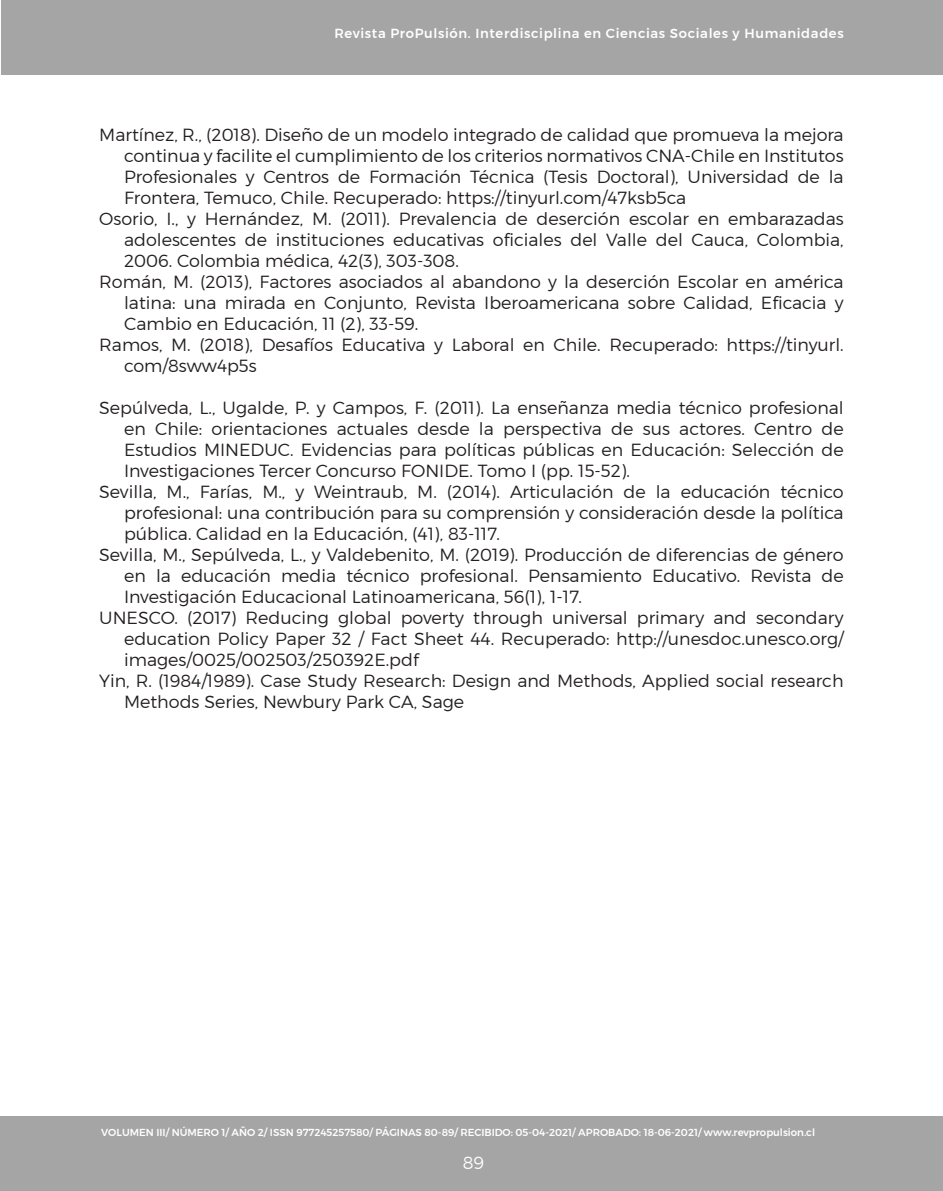
<style>
.page{position:relative;width:943px;height:1191px;background:#fff}
.page>*{position:absolute;margin:0;border:0;box-sizing:border-box;transform-origin:0 0}
._09_parrafo_referenc{font:300 17.5px/21px "Montserrat";color:#231f20;text-align:justify}
.t1{font:300 17.5px "Montserrat";color:#fff}
.t2{font:500 13.12px "Montserrat";letter-spacing:.05em;color:#fff}
.t3{font:500 10.15px "Montserrat";color:#fff}
</style>
<div class="page">
<div style="left:0;top:1116px;width:943px;height:75px;background:#a5a5a5"></div>
<div style="left:1px;top:0;width:942px;height:74px;background:#a5a5a5"></div>
<p class="t2" style="left:334px;top:25px;width:511px">Revista ProPulsión. Interdisciplina en Ciencias Sociales y Humanidades</p>
<p class="_09_parrafo_referenc" style="left:124px;top:124px;width:721px;text-indent:-25px">Martínez, R., (2018). Diseño de un modelo integrado de calidad que promueva la mejora continua y facilite el cumplimiento de los criterios normativos CNA-Chile en Institutos Profesionales y Centros de Formación Técnica (Tesis Doctoral), Universidad de la Frontera, Temuco, Chile. Recuperado: https://tinyurl.com/47ksb5ca</p>
<p class="_09_parrafo_referenc" style="left:124px;top:208px;width:721px;text-indent:-25px">Osorio, I., y Hernández, M. (2011). Prevalencia de deserción escolar en embarazadas adolescentes de instituciones educativas oficiales del Valle del Cauca, Colombia, 2006. Colombia médica, 42(3), 303-308.</p>
<p class="_09_parrafo_referenc" style="left:124px;top:271px;width:721px;text-indent:-25px">Román, M. (2013), Factores asociados al abandono y la deserción Escolar en américa latina: una mirada en Conjunto, Revista Iberoamericana sobre Calidad, Eficacia y Cambio en Educación, 11 (2), 33-59.</p>
<p class="_09_parrafo_referenc" style="left:124px;top:334px;width:721px;text-indent:-25px">Ramos, M. (2018), Desafíos Educativa y Laboral en Chile. Recuperado: https://tinyurl. com/8sww4p5s</p>
<p class="_09_parrafo_referenc" style="left:124px;top:397px;width:721px;text-indent:-25px">Sepúlveda, L., Ugalde, P. y Campos, F. (2011). La enseñanza media técnico profesional en Chile: orientaciones actuales desde la perspectiva de sus actores. Centro de Estudios MINEDUC. Evidencias para políticas públicas en Educación: Selección de Investigaciones Tercer Concurso FONIDE. Tomo I (pp. 15-52).</p>
<p class="_09_parrafo_referenc" style="left:124px;top:481px;width:721px;text-indent:-25px">Sevilla, M., Farías, M., y Weintraub, M. (2014). Articulación de la educación técnico profesional: una contribución para su comprensión y consideración desde la política pública. Calidad en la Educación, (41), 83-117.</p>
<p class="_09_parrafo_referenc" style="left:124px;top:544px;width:721px;text-indent:-25px">Sevilla, M., Sepúlveda, L., y Valdebenito, M. (2019). Producción de diferencias de género en la educación media técnico profesional. Pensamiento Educativo. Revista de Investigación Educacional Latinoamericana, 56(1), 1-17.</p>
<p class="_09_parrafo_referenc" style="left:124px;top:607px;width:721px;text-indent:-25px">UNESCO. (2017) Reducing global poverty through universal primary and secondary education Policy Paper 32 / Fact Sheet 44. Recuperado: http://unesdoc.unesco.org/ images/0025/002503/250392E.pdf</p>
<p class="_09_parrafo_referenc" style="left:124px;top:670px;width:721px;text-indent:-25px">Yin, R. (1984/1989). Case Study Research: Design and Methods, Applied social research<br>Methods Series, Newbury Park CA, Sage</p>
<p class="t3" style="left:101px;top:1126px;width:715px">VOLUMEN III/ NÚMERO 1/ AÑO 2/ ISSN 977245257580/ PÁGINAS 80-89/ RECIBIDO: 05-04-2021/ APROBADO: 18-06-2021/ www.revpropulsion.cl</p>
<p class="t1" style="left:463px;top:1152px;width:23px">89</p>
</div>
